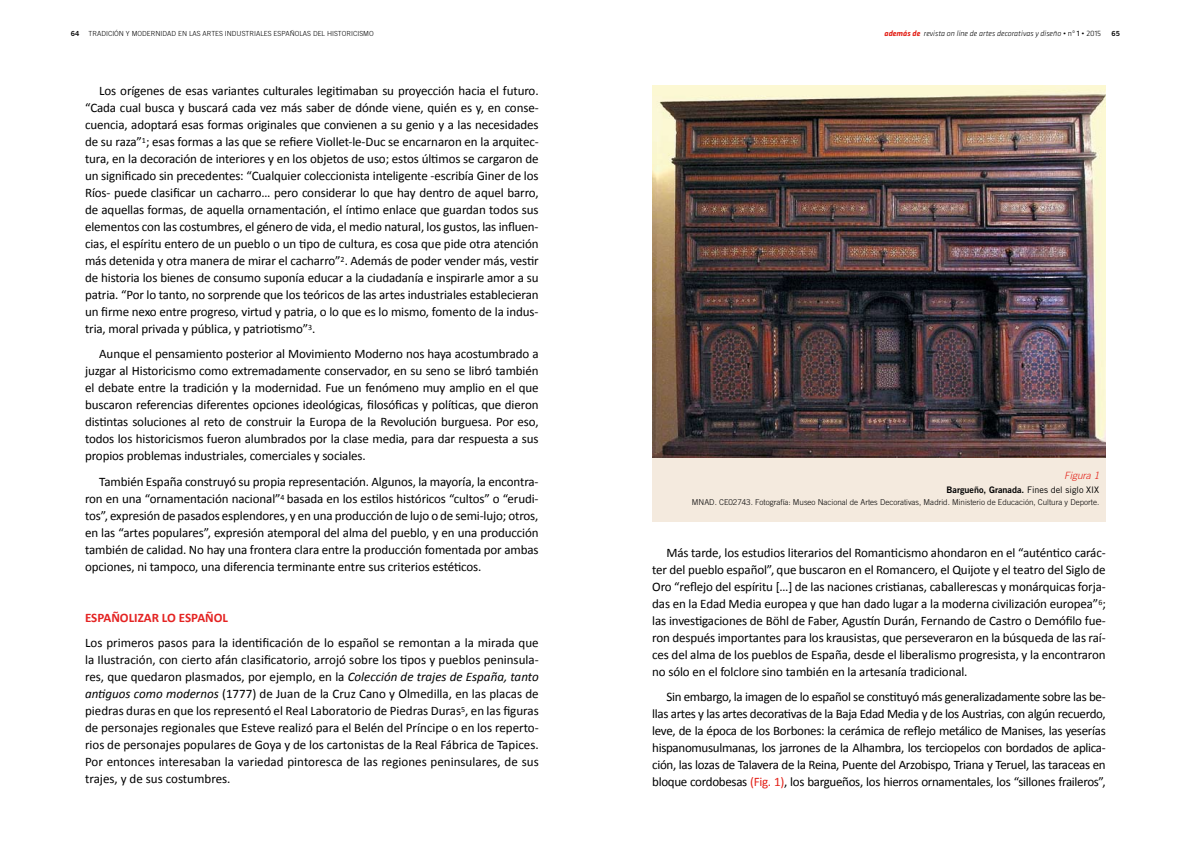
<style>
.page{position:relative;width:1191px;height:842px;background:#fff}
.page>*{position:absolute;margin:0;border:0;box-sizing:border-box;transform-origin:0 0}
.t1{font:13px/17px "Calibri";letter-spacing:-.01em;color:#000;text-align:justify}
.t2{font:700 13px "Calibri";color:#e42322}
.t3{font:italic 300 10px "Trade Gothic LT";color:#e32219}
.t4{font:9px "Trade Gothic LT Bold Two";color:#000}
.t5{font:300 8px "Trade Gothic LT";color:#000}
.t6{font:italic 300 8px "Klavika";color:#000}
.t7{font:300 7px "Trade Gothic LT";color:#000}
.t8{font:7px "Trade Gothic LT Bold Two";color:#000}
.s1{font-weight:700;color:#e32219}
.s2{font-style:normal}
.s3{font-weight:400;font-style:normal}
.s4{font-style:italic}
.s5{font-family:"Trade Gothic LT"}
.s6{color:#e32219}
</style>
<div class="page">
<div style="left:652px;top:85px;width:454px;height:437px;background:#f4eade"></div>
<img style="left:652px;top:85px;width:454px;height:372px">
<p class="t8" style="left:71px;top:29px;width:10px">64</p>
<p class="t7" style="left:89px;top:29px;width:287px">TRADICIÓN Y MODERNIDAD EN LAS ARTES INDUSTRIALES ESPAÑOLAS DEL HISTORICISMO</p>
<p class="t6" style="left:884px;top:29px;width:218px"><span class="s1">además de</span> revista on line de artes decorativas y diseño <span class="s2">• nº</span> <span class="s3">1</span> <span class="s2">• 2015</span></p>
<p class="t8" style="left:1111px;top:29px;width:10px">65</p>
<p class="t1" style="left:85px;top:81px;width:455px;text-indent:14px">Los orígenes de esas variantes culturales legitimaban su proyección hacia el futuro. “Cada cual busca y buscará cada vez más saber de dónde viene, quién es y, en conse&shy;cuencia, adoptará esas formas originales que convienen a su genio y a las necesidades de su raza”<sup>1</sup>; esas formas a las que se refiere Viollet-le-Duc se encarnaron en la arquitec&shy;tura, en la decoración de interiores y en los objetos de uso; estos últimos se cargaron de un significado sin precedentes: “Cualquier coleccionista inteligente -escribía Giner de los Ríos- puede clasificar un cacharro… pero considerar lo que hay dentro de aquel barro, de aquellas formas, de aquella ornamentación, el íntimo enlace que guardan todos sus elementos con las costumbres, el género de vida, el medio natural, los gustos, las influen&shy;cias, el espíritu entero de un pueblo o un tipo de cultura, es cosa que pide otra atención más detenida y otra manera de mirar el cacharro”<sup>2</sup>. Además de poder vender más, vestir de historia los bienes de consumo suponía educar a la ciudadanía e inspirarle amor a su patria. “Por lo tanto, no sorprende que los teóricos de las artes industriales establecieran un firme nexo entre progreso, virtud y patria, o lo que es lo mismo, fomento de la indus&shy;tria, moral privada y pública, y patriotismo”<sup>3</sup>.</p>
<p class="t1" style="left:85px;top:345px;width:455px;text-indent:14px">Aunque el pensamiento posterior al Movimiento Moderno nos haya acostumbrado a juzgar al Historicismo como extremadamente conservador, en su seno se libró también el debate entre la tradición y la modernidad. Fue un fenómeno muy amplio en el que buscaron referencias diferentes opciones ideológicas, filosóficas y políticas, que dieron distintas soluciones al reto de construir la Europa de la Revolución burguesa. Por eso, todos los historicismos fueron alumbrados por la clase media, para dar respuesta a sus propios problemas industriales, comerciales y sociales.</p>
<p class="t1" style="left:85px;top:472px;width:455px;text-indent:14px">También España construyó su propia representación. Algunos, la mayoría, la encontra&shy;ron en una “ornamentación nacional”<sup>4</sup> basada en los estilos históricos “cultos” o “erudi&shy;tos”, expresión de pasados esplendores, y en una producción de lujo o de semi-lujo; otros, en las “artes populares”, expresión atemporal del alma del pueblo, y en una producción también de calidad. No hay una frontera clara entre la producción fomentada por ambas opciones, ni tampoco, una diferencia terminante entre sus criterios estéticos.</p>
<p class="t2" style="left:85px;top:609px;width:144px">ESPAÑOLIZAR LO ESPAÑOL</p>
<p class="t1" style="left:85px;top:634px;width:455px">Los primeros pasos para la identificación de lo español se remontan a la mirada que la Ilustración, con cierto afán clasificatorio, arrojó sobre los tipos y pueblos peninsula&shy;res, que quedaron plasmados, por ejemplo, en la <span class="s4">Colección de trajes de España, tanto antiguos como modernos</span> (1777) de Juan de la Cruz Cano y Olmedilla, en las placas de piedras duras en que los representó el Real Laboratorio de Piedras Duras<sup>5</sup>, en las figuras de personajes regionales que Esteve realizó para el Belén del Príncipe o en los reperto&shy;rios de personajes populares de Goya y de los cartonistas de la Real Fábrica de Tapices.<br>Por entonces interesaban la variedad pintoresca de las regiones peninsulares, de sus trajes, y de sus costumbres.</p>
<p class="t3" style="left:1064px;top:470px;width:37px">Figura 1</p>
<p class="t4" style="left:946px;top:484px;width:154px">Bargueño, Granada. <span class="s5">Fines del siglo XIX</span></p>
<p class="t5" style="left:692px;top:497px;width:409px">MNAD. CE02743. Fotografía: Museo Nacional de Artes Decorativas, Madrid. Ministerio de Educación, Cultura y Deporte.</p>
<p class="t1" style="left:652px;top:543px;width:455px;text-indent:14px">Más tarde, los estudios literarios del Romanticismo ahondaron en el “auténtico carác&shy;ter del pueblo español”, que buscaron en el Romancero, el Quijote y el teatro del Siglo de Oro “reflejo del espíritu […] de las naciones cristianas, caballerescas y monárquicas forja&shy;das en la Edad Media europea y que han dado lugar a la moderna civilización europea”<sup>6</sup>; las investigaciones de Böhl de Faber, Agustín Durán, Fernando de Castro o Demófilo fue&shy;ron después importantes para los krausistas, que perseveraron en la búsqueda de las raí&shy;ces del alma de los pueblos de España, desde el liberalismo progresista, y la encontraron no sólo en el folclore sino también en la artesanía tradicional.</p>
<p class="t1" style="left:652px;top:688px;width:455px;text-indent:14px">Sin embargo, la imagen de lo español se constituyó más generalizadamente sobre las be&shy;llas artes y las artes decorativas de la Baja Edad Media y de los Austrias, con algún recuerdo, leve, de la época de los Borbones: la cerámica de reflejo metálico de Manises, las yeserías hispanomusulmanas, los jarrones de la Alhambra, los terciopelos con bordados de aplica&shy;ción, las lozas de Talavera de la Reina, Puente del Arzobispo, Triana y Teruel, las taraceas en bloque cordobesas <span class="s6">(Fig. 1)</span>, los bargueños, los hierros ornamentales, los “sillones fraileros”,</p>
</div>
